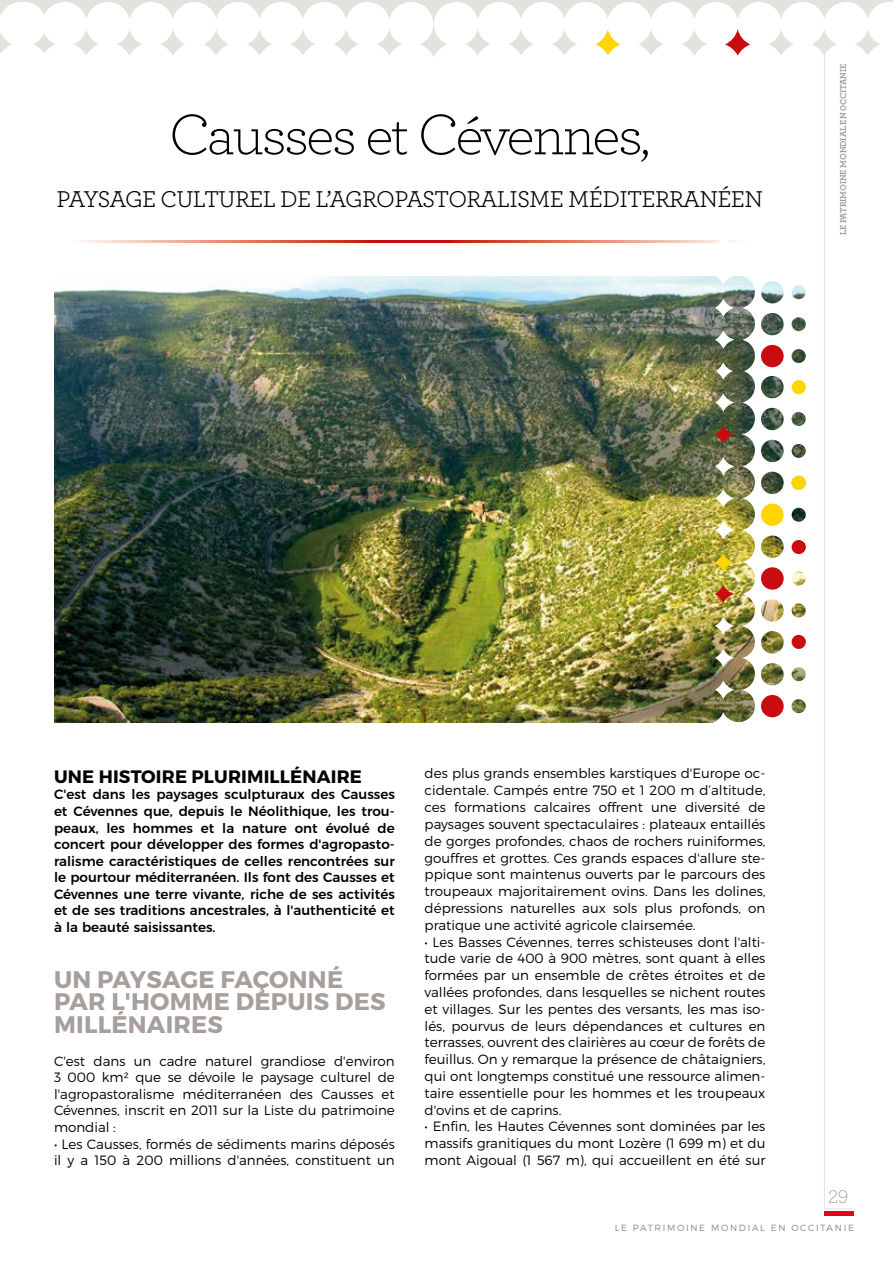
<style>
.page{position:relative;width:893px;height:1263px;background:#fff}
.page>*{position:absolute;margin:0;border:0;box-sizing:border-box;transform-origin:0 0}
.t1{font:300 60px "Archer";letter-spacing:-.045em;color:#000}
.t2{font:24px "Archer";letter-spacing:-.03em;color:#000}
.t3{font:700 24px/22.5px "Montserrat";letter-spacing:.01em;color:#a69f9c}
.t4{font:300 19.2px "Archer";color:#9d9d9c}
.t5{font:700 18px "Montserrat";letter-spacing:.01em;color:#000}
.t6{font:300 13.5px/16.8px "Montserrat";color:#000;text-align:justify}
.t7{font:500 13.5px/16.5px "Montserrat";color:#000;text-align:justify}
.t8{font:300 9px "Montserrat";letter-spacing:.19em;color:#878787}
.t9{font:700 9px "Archer";letter-spacing:-.01em;color:#9d9d9c}
</style>
<div class="page">
<div style="left:1px;top:0;width:892px;height:93px;background:#e3e2dc"></div>
<svg style="left:49px;top:2px;width:382px;height:91px;background:#fcfbfb"></svg>
<svg style="left:431px;top:2px;width:462px;height:91px;background:#fbfaf8"></svg>
<hr style="left:0;top:0;width:1px;height:93px;background:#e3e2dc">
<svg style="left:0;top:2px;width:49px;height:91px;background:#fcfbfb"></svg>
<hr style="left:824px;top:1212px;width:29px;height:4px;background:#e30613">
<hr style="left:824px;top:52px;width:1px;height:1157px;background:#e4e2db">
<svg style="left:824px;top:1209px;width:29px;height:1px"></svg>
<svg style="left:80px;top:240px;width:623px;height:2px"></svg>
<img style="left:54px;top:276px;width:649px;height:447px">
<img style="left:703px;top:240px;width:103px;height:483px">
<div style="left:761px;top:345px;width:23px;height:22px;background:#c90c0f;border-radius:50%"></div>
<div style="left:761px;top:695px;width:23px;height:22px;background:#c90c0f;border-radius:50%"></div>
<div style="left:761px;top:504px;width:23px;height:22px;background:#ffd500;border-radius:50%"></div>
<div style="left:792px;top:380px;width:14px;height:14px;background:#ffd500;border-radius:50%"></div>
<div style="left:792px;top:476px;width:14px;height:14px;background:#ffd500;border-radius:50%"></div>
<div style="left:792px;top:540px;width:14px;height:14px;background:#c90c0f;border-radius:50%"></div>
<div style="left:792px;top:635px;width:14px;height:14px;background:#c90c0f;border-radius:50%"></div>
<div style="left:761px;top:567px;width:23px;height:23px;background:#c90c0f;border-radius:50%"></div>
<svg style="left:715px;top:553px;width:20px;height:19px"></svg>
<svg style="left:715px;top:585px;width:20px;height:18px"></svg>
<svg style="left:715px;top:425px;width:20px;height:19px"></svg>
<h1 class="t1" style="left:169px;top:95px;width:483px">Causses et Cévennes,</h1>
<h2 class="t2" style="left:56px;top:182px;width:708px">PAYSAGE CULTUREL DE L’AGROPASTORALISME MÉDITERRANÉEN</h2>
<p class="t9" style="left:836px;top:235px;width:173px;rotate:-90deg">LE PATRIMOINE MONDIAL EN 0CCITANIE</p>
<h3 class="t5" style="left:54px;top:765px;width:309px">UNE HISTOIRE PLURIMILLÉNAIRE</h3>
<p class="t7" style="left:54px;top:785px;width:342px">C'est dans les paysages sculpturaux des Causses et Cévennes que, depuis le Néolithique, les trou&shy;peaux, les hommes et la nature ont évolué de concert pour développer des formes d'agropasto&shy;ralisme caractéristiques de celles rencontrées sur le pourtour méditerranéen. Ils font des Causses et Cévennes une terre vivante, riche de ses activités et de ses traditions ancestrales, à l'authenticité et à la beauté saisissantes.</p>
<h2 class="t3" style="left:54px;top:968px;width:333px">UN PAYSAGE FAÇONNÉ<br>PAR L'HOMME DEPUIS DES<br>MILLÉNAIRES</h2>
<p class="t6" style="left:54px;top:1052px;width:342px">C'est dans un cadre naturel grandiose d'environ 3 000 km² que se dévoile le paysage culturel de l'agropastoralisme méditerranéen des Causses et Cévennes, inscrit en 2011 sur la Liste du patrimoine mondial :</p>
<p class="t6" style="left:54px;top:1135px;width:342px">• Les Causses, formés de sédiments marins déposés il y a 150 à 200 millions d'années, constituent un</p>
<p class="t6" style="left:425px;top:765px;width:342px">des plus grands ensembles karstiques d'Europe oc&shy;cidentale. Campés entre 750 et 1 200 m d’altitude, ces formations calcaires offrent une diversité de paysages souvent spectaculaires : plateaux entaillés de gorges profondes, chaos de rochers ruiniformes, gouffres et grottes. Ces grands espaces d'allure ste&shy;ppique sont maintenus ouverts par le parcours des troupeaux majoritairement ovins. Dans les dolines, dépressions naturelles aux sols plus profonds, on pratique une activité agricole clairsemée.</p>
<p class="t6" style="left:425px;top:933px;width:342px">• Les Basses Cévennes, terres schisteuses dont l'alti&shy;tude varie de 400 à 900 mètres, sont quant à elles formées par un ensemble de crêtes étroites et de vallées profondes, dans lesquelles se nichent routes et villages. Sur les pentes des versants, les mas iso&shy;lés, pourvus de leurs dépendances et cultures en terrasses, ouvrent des clairières au cœur de forêts de feuillus. On y remarque la présence de châtaigniers, qui ont longtemps constitué une ressource alimen&shy;taire essentielle pour les hommes et les troupeaux d'ovins et de caprins.</p>
<p class="t6" style="left:425px;top:1118px;width:342px">• Enfin, les Hautes Cévennes sont dominées par les massifs granitiques du mont Lozère (1 699 m) et du mont Aigoual (1 567 m), qui accueillent en été sur</p>
<h3 class="t4" style="left:828px;top:1184px;width:22px">29</h3>
<p class="t8" style="left:615px;top:1222px;width:241px">LE PATRIMOINE MONDIAL EN OCCITANIE</p>
</div>
